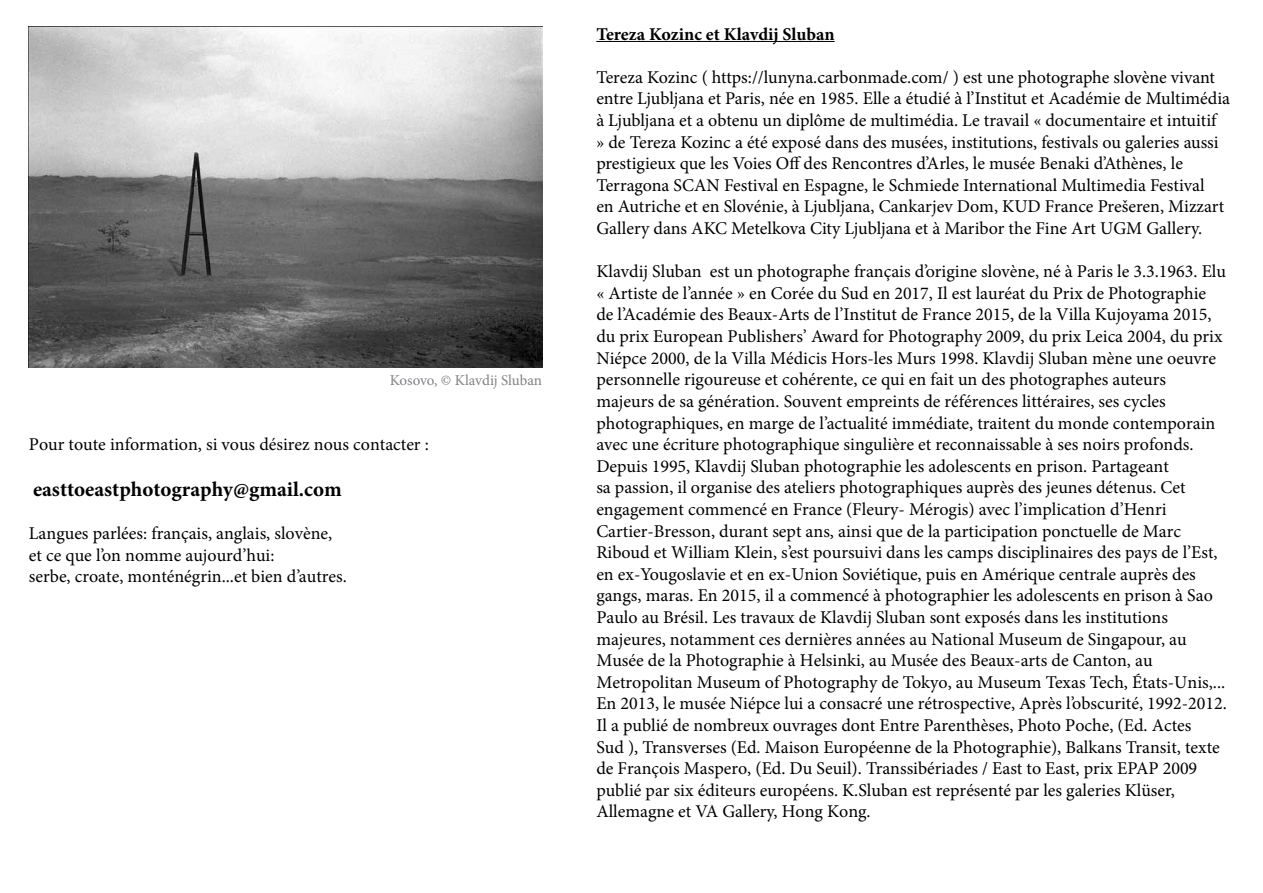
<style>
.page{position:relative;width:1263px;height:893px;background:#fff}
.page>*{position:absolute;margin:0;border:0;box-sizing:border-box;transform-origin:0 0}
.t1{font:700 21px "Minion Pro";color:#000}
.t2{font:18px/21.6px "Minion Pro";color:#000}
.t3{font:700 18px "Minion Pro";color:#000}
.t4{font:15px "Minion Pro";letter-spacing:-.005em;color:#808285}
</style>
<div class="page">
<hr style="left:596px;top:41px;width:239px;height:1px;background:#000">
<img style="left:29px;top:27px;width:513px;height:341px">
<p class="t4" style="left:390px;top:370px;width:154px">Kosovo, © Klavdij Sluban</p>
<p class="t2" style="left:29px;top:434px;width:401px">Pour toute information, si vous désirez nous contacter :</p>
<p class="t1" style="left:33px;top:474px;width:310px">easttoeastphotography@gmail.com</p>
<p class="t2" style="left:29px;top:523px;width:319px">Langues parlées: français, anglais, slovène, et ce que l’on nomme aujourd’hui:<br>serbe, croate, monténégrin...et bien d’autres.</p>
<p class="t3" style="left:596px;top:21px;width:240px">Tereza Kozinc et Klavdij Sluban</p>
<p class="t2" style="left:596px;top:66px;width:635px">Tereza Kozinc ( https://lunyna.carbonmade.com/ ) est une photographe slovène vivant entre Ljubljana et Paris, née en 1985. Elle a étudié à l’Institut et Académie de Multimédia à Ljubljana et a obtenu un diplôme de multimédia. Le travail « documentaire et intuitif<br>» de Tereza Kozinc a été exposé dans des musées, institutions, festivals ou galeries aussi prestigieux que les Voies Off des Rencontres d’Arles, le musée Benaki d’Athènes, le Terragona SCAN Festival en Espagne, le Schmiede International Multimedia Festival<br>en Autriche et en Slovénie, à Ljubljana, Cankarjev Dom, KUD France Prešeren, Mizzart Gallery dans AKC Metelkova City Ljubljana et à Maribor the Fine Art UGM Gallery.</p>
<p class="t2" style="left:596px;top:261px;width:632px">Klavdij Sluban est un photographe français d’origine slovène, né à Paris le 3.3.1963. Elu « Artiste de l’année » en Corée du Sud en 2017, Il est lauréat du Prix de Photographie de l’Académie des Beaux-Arts de l’Institut de France 2015, de la Villa Kujoyama 2015, du prix European Publishers’ Award for Photography 2009, du prix Leica 2004, du prix Niépce 2000, de la Villa Médicis Hors-les Murs 1998. Klavdij Sluban mène une oeuvre personnelle rigoureuse et cohérente, ce qui en fait un des photographes auteurs majeurs de sa génération. Souvent empreints de références littéraires, ses cycles photographiques, en marge de l’actualité immédiate, traitent du monde contemporain avec une écriture photographique singulière et reconnaissable à ses noirs profonds.<br>Depuis 1995, Klavdij Sluban photographie les adolescents en prison. Partageant<br>sa passion, il organise des ateliers photographiques auprès des jeunes détenus. Cet engagement commencé en France (Fleury- Mérogis) avec l’implication d’Henri Cartier-Bresson, durant sept ans, ainsi que de la participation ponctuelle de Marc Riboud et William Klein, s’est poursuivi dans les camps disciplinaires des pays de l’Est, en ex-Yougoslavie et en ex-Union Soviétique, puis en Amérique centrale auprès des gangs, maras. En 2015, il a commencé à photographier les adolescents en prison à Sao Paulo au Brésil. Les travaux de Klavdij Sluban sont exposés dans les institutions majeures, notamment ces dernières années au National Museum de Singapour, au Musée de la Photographie à Helsinki, au Musée des Beaux-arts de Canton, au Metropolitan Museum of Photography de Tokyo, au Museum Texas Tech, États-Unis,...<br>En 2013, le musée Niépce lui a consacré une rétrospective, Après l’obscurité, 1992-2012.<br>Il a publié de nombreux ouvrages dont Entre Parenthèses, Photo Poche, (Ed. Actes<br>Sud ), Transverses (Ed. Maison Européenne de la Photographie), Balkans Transit, texte de François Maspero, (Ed. Du Seuil). Transsibériades / East to East, prix EPAP 2009 publié par six éditeurs européens. K.Sluban est représenté par les galeries Klüser, Allemagne et VA Gallery, Hong Kong.</p>
</div>
